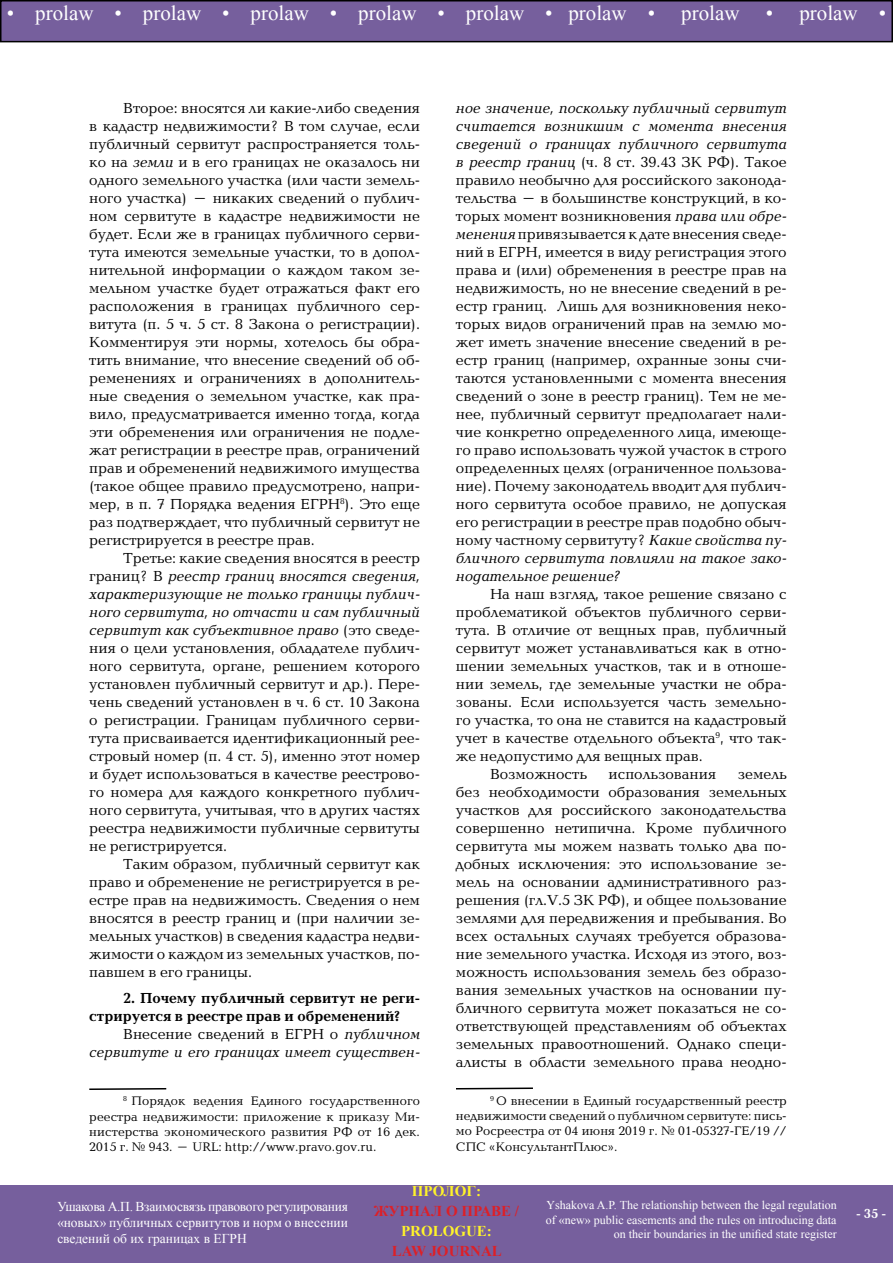
<style>
.page{position:relative;width:893px;height:1263px;background:#fff}
.page>*{position:absolute;margin:0;border:0;box-sizing:border-box;transform-origin:0 0}
.t1{font:21px "Times New Roman";color:#fff}
.t2{font:15px/18px "Baltica C";color:#000;text-align:justify}
.t3{font:700 15px/18px "Baltica C";color:#000}
.t4{font:italic 15px/18px "Baltica C";color:#000;text-align:right}
.t5{font:700 15px "Times New Roman";color:#dc2028}
.t6{font:700 15px "Times New Roman";color:#fff32a}
.t7{font:13.5px/16.2px "Times New Roman";color:#fff;text-align:justify}
.t8{font:700 13.5px "Baltica C";color:#fff}
.t9{font:12.75px/15.3px "Baltica C";letter-spacing:.005em;color:#000;text-align:justify}
.t10{font:12px/14.4px "Times New Roman";color:#fff;text-align:right}
.s1{font-style:italic}
.s2{font-style:normal}
</style>
<div class="page">
<div style="left:0;top:0;width:893px;height:42px;background:#765f9d;border:2px solid #000"></div>
<div style="left:0;top:1185px;width:893px;height:78px;background:#765f9d"></div>
<svg style="left:89px;top:1088px;width:78px;height:2px"></svg>
<svg style="left:456px;top:1087px;width:77px;height:3px"></svg>
<h1 class="t1" style="left:7px;top:-1px;width:650px">• prolaw • prolaw • prolaw • prolaw • prolaw • prolaw •</h1>
<h1 class="t1" style="left:681px;top:-1px;width:60px">prolaw</h1>
<h1 class="t1" style="left:766px;top:-1px;width:122px">• prolaw •</h1>
<p class="t2" style="left:89px;top:100px;width:332px;text-indent:34px">Второе: вносятся ли какие-либо сведения в кадастр недвижимости? В том случае, если публичный сервитут распространяется толь&shy;ко на <span class="s1">земли</span> и в его границах не оказалось ни одного земельного участка (или части земель&shy;ного участка) – никаких сведений о публич&shy;ном сервитуте в кадастре недвижимости не будет. Если же в границах публичного серви&shy;тута имеются земельные участки, то в допол&shy;нительной информации о каждом таком зе&shy;мельном участке будет отражаться факт его расположения в границах публичного сер&shy;витута (п. 5 ч. 5 ст. 8 Закона о регистрации).<br>Комментируя эти нормы, хотелось бы обра&shy;тить внимание, что внесение сведений об об&shy;ременениях и ограничениях в дополнитель&shy;ные сведения о земельном участке, как пра&shy;вило, предусматривается именно тогда, когда эти обременения или ограничения не подле&shy;жат регистрации в реестре прав, ограничений прав и обременений недвижимого имущества (такое общее правило предусмотрено, напри&shy;мер, в п. 7 Порядка ведения ЕГРН<sup>8</sup>). Это еще раз подтверждает, что публичный сервитут не регистрируется в реестре прав.</p>
<p class="t2" style="left:89px;top:550px;width:332px;text-indent:34px">Третье: какие сведения вносятся в реестр границ? В <span class="s1">реестр границ вносятся сведения, характеризующие не только границы публич&shy;ного сервитута, но отчасти и сам публичный сервитут как субъективное право</span> (это сведе&shy;ния о цели установления, обладателе публич&shy;ного сервитута, органе, решением которого установлен публичный сервитут и др.). Пере&shy;чень сведений установлен в ч. 6 ст. 10 Закона о регистрации. Границам публичного серви&shy;тута присваивается идентификационный рее&shy;стровый номер (п. 4 ст. 5), именно этот номер и будет использоваться в качестве реестрово&shy;го номера для каждого конкретного публич&shy;ного сервитута, учитывая, что в других частях реестра недвижимости публичные сервитуты не регистрируется.</p>
<p class="t2" style="left:89px;top:856px;width:332px;text-indent:34px">Таким образом, публичный сервитут как право и обременение не регистрируется в ре&shy;естре прав на недвижимость. Сведения о нем вносятся в реестр границ и (при наличии зе&shy;мельных участков) в сведения кадастра недви&shy;жимости о каждом из земельных участков, по&shy;павшем в его границы.</p>
<p class="t3" style="left:89px;top:990px;width:332px;text-indent:34px">2. Почему публичный сервитут не реги&shy;стрируется в реестре прав и обременений?</p>
<p class="t4" style="left:89px;top:1026px;width:332px"><span class="s2">Внесение сведений в ЕГРН о</span> публичном сервитуте и его границах имеет существен-</p>
<p class="t9" style="left:89px;top:1094px;width:332px;text-indent:34px"><sup>8</sup> Порядок ведения Единого государственного реестра недвижимости: приложение к приказу Ми&shy;нистерства экономического развития РФ от 16 дек.<br>2015 г. № 943. – URL: http://www.pravo.gov.ru.</p>
<p class="t2" style="left:456px;top:100px;width:332px"><span class="s1">ное значение, поскольку публичный сервитут считается возникшим с момента внесения сведений о границах публичного сервитута в реестр границ</span> (ч. 8 ст. 39.43 ЗК РФ). Такое правило необычно для российского законода&shy;тельства – в большинстве конструкций, в ко&shy;торых момент возникновения <span class="s1">права или обре&shy;менения</span> привязывается к дате внесения сведе&shy;ний в ЕГРН, имеется в виду регистрация этого права и (или) обременения в реестре прав на недвижимость, но не внесение сведений в ре&shy;естр границ. Лишь для возникновения неко&shy;торых видов ограничений прав на землю мо&shy;жет иметь значение внесение сведений в ре&shy;естр границ (например, охранные зоны счи&shy;таются установленными с момента внесения сведений о зоне в реестр границ). Тем не ме&shy;нее, публичный сервитут предполагает нали&shy;чие конкретно определенного лица, имеюще&shy;го право использовать чужой участок в строго определенных целях (ограниченное пользова&shy;ние). Почему законодатель вводит для публич&shy;ного сервитута особое правило, не допуская его регистрации в реестре прав подобно обыч&shy;ному частному сервитуту? <span class="s1">Какие свойства пу&shy;бличного сервитута повлияли на такое зако&shy;нодательное решение?</span></p>
<p class="t2" style="left:490px;top:586px;width:298px">На наш взгляд, такое решение связано с</p>
<p class="t2" style="left:456px;top:604px;width:332px">проблематикой объектов публичного серви-</p>
<p class="t2" style="left:456px;top:622px;width:332px">тута. В отличие от вещных прав, публичный</p>
<p class="t2" style="left:456px;top:640px;width:332px">сервитут может устанавливаться как в отно-</p>
<p class="t2" style="left:456px;top:658px;width:332px">шении земельных участков, так и в отноше-</p>
<p class="t2" style="left:456px;top:676px;width:332px">нии земель, где земельные участки не обра-</p>
<p class="t2" style="left:456px;top:694px;width:332px">зованы. Если используется часть земельно-</p>
<p class="t2" style="left:456px;top:712px;width:332px">го участка, то она не ставится на кадастровый</p>
<p class="t2" style="left:456px;top:730px;width:332px">учет в качестве отдельного объекта<sup>9</sup>, что так-</p>
<p class="t2" style="left:456px;top:748px;width:248px">же недопустимо для вещных прав.</p>
<p class="t2" style="left:490px;top:766px;width:98px">Возможность</p>
<p class="t2" style="left:609px;top:766px;width:109px">использования</p>
<p class="t2" style="left:456px;top:766px;width:332px;text-indent:282px">земель без необходимости образования земельных участков для российского законодательства совершенно нетипична. Кроме публичного сервитута мы можем назвать только два по&shy;добных исключения: это использование зе&shy;мель на основании административного раз&shy;решения (гл.V.5 ЗК РФ), и общее пользование землями для передвижения и пребывания. Во всех остальных случаях требуется образова&shy;ние земельного участка. Исходя из этого, воз&shy;можность использования земель без образо&shy;вания земельных участков на основании пу&shy;бличного сервитута может показаться не со&shy;ответствующей представлениям об объектах земельных правоотношений. Однако специ&shy;алисты в области земельного права неодно-</p>
<p class="t9" style="left:456px;top:1093px;width:332px;text-indent:34px"><sup>9</sup> О внесении в Единый государственный реестр недвижимости сведений о публичном сервитуте: пись&shy;мо Росреестра от 04 июня 2019 г. № 01-05327-ГЕ/19 // СПС «КонсультантПлюс».</p>
<p class="t6" style="left:412px;top:1180px;width:71px">ПРОЛОГ:</p>
<p class="t5" style="left:374px;top:1200px;width:147px">ЖУРНАЛ О ПРАВЕ /</p>
<p class="t6" style="left:401px;top:1220px;width:92px">PROLOGUE:</p>
<p class="t5" style="left:392px;top:1240px;width:112px">LAW JOURNAL</p>
<p class="t7" style="left:57px;top:1198px;width:292px">Ушакова А.П. Взаимосвязь правового регулирования «новых» публичных сервитутов и норм о внесении сведений об их границах в ЕГРН</p>
<p class="t10" style="left:546px;top:1198px;width:292px">Yshakova A.P. The relationship between the legal regulation of «new» public easements and the rules on introducing data on their boundaries in the unified state register</p>
<p class="t8" style="left:856px;top:1206px;width:31px">- 35 -</p>
</div>
